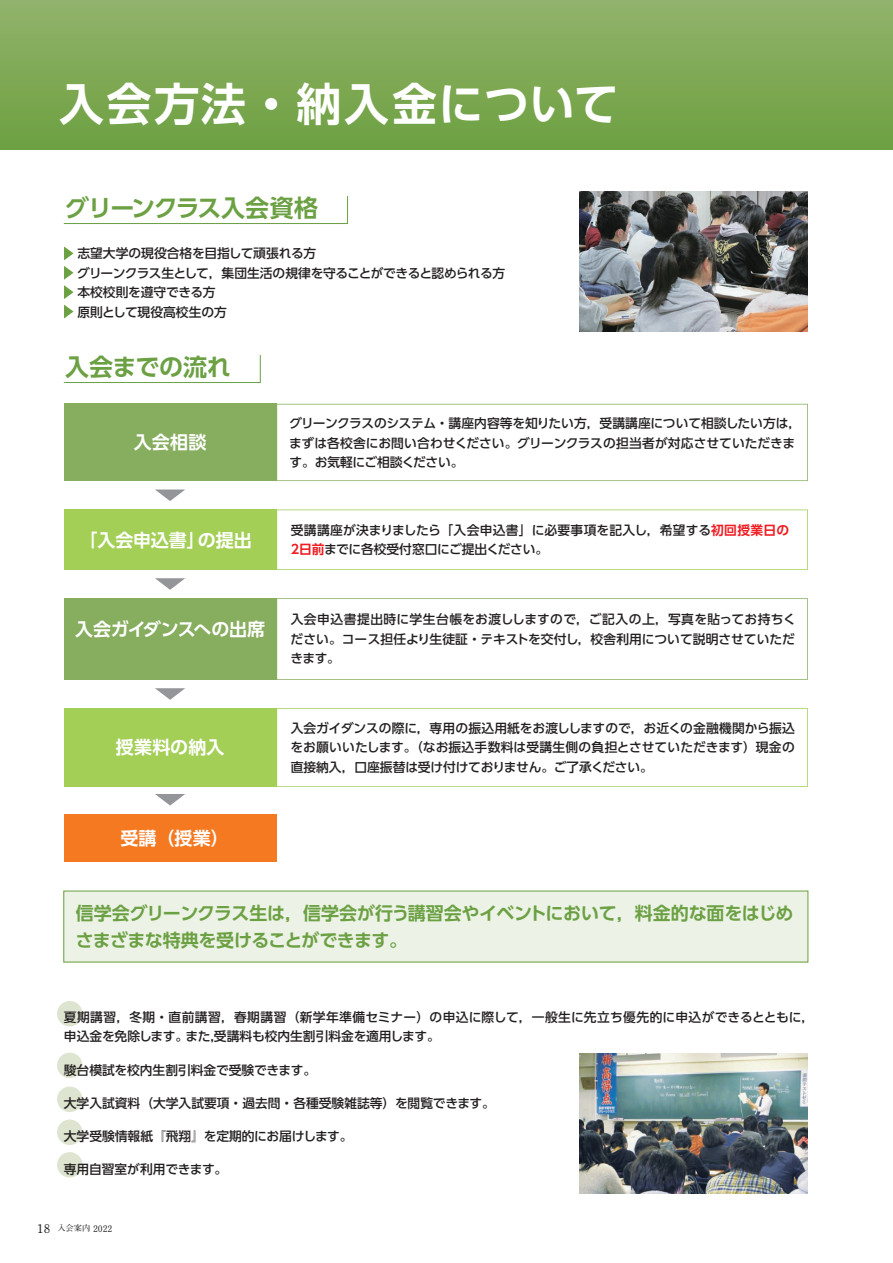
<style>
.page{position:relative;width:893px;height:1263px;background:#fff}
.page>*{position:absolute;margin:0;border:0;box-sizing:border-box;transform-origin:0 0}
.t1{font:700 45px "UD Shin Go Pro De";letter-spacing:.035em;color:#fff}
.t2{font:700 24px "UD Shin Go Pro De";letter-spacing:-.05em;color:#6ba043}
.t3{font:700 24px "UD Shin Go Pro De";letter-spacing:-.02em;color:#6ba043}
.t4{font:700 18px/27px "UD Shin Go Pro De";letter-spacing:-.02em;color:#6ba043}
.t5{font:700 18px "UD Shin Go Pro De";color:#fff}
.t6{font:700 18px "UD Shin Go Pro De";letter-spacing:-.02em;color:#fff}
.t7{font:500 12.75px/19.5px "UD Shin Go Pro";color:#231f20}
.t8{font:500 12.75px/19.5px "UD Shin Go Pro";letter-spacing:-.02em;color:#231f20}
.t9{font:700 8.25px "Futo Min A101 Pro";color:#231f20}
.s1{font-family:"UD Shin Go Pro De";font-weight:700;color:#ee1d23}
.s2{font-size:12px}
.s3{font-size:9px}
</style>
<div class="page">
<div style="left:0;top:0;width:893px;height:150px;background:linear-gradient(to bottom,#92b36c,#6da041)"></div>
<svg style="left:63px;top:196px;width:285px;height:28px"></svg>
<div style="left:64px;top:404px;width:212px;height:77px;background:#87ad5f"></div>
<div style="left:64px;top:598px;width:212px;height:82px;background:#87ad5f"></div>
<svg style="left:63px;top:355px;width:198px;height:28px"></svg>
<div style="left:64px;top:708px;width:212px;height:79px;background:#a3cf57"></div>
<div style="left:64px;top:814px;width:212px;height:47px;background:#f47921"></div>
<div style="left:64px;top:509px;width:212px;height:61px;background:#a3cf57"></div>
<svg style="left:155px;top:489px;width:30px;height:12px"></svg>
<svg style="left:155px;top:578px;width:30px;height:12px"></svg>
<svg style="left:155px;top:688px;width:30px;height:12px"></svg>
<svg style="left:155px;top:794px;width:30px;height:11px"></svg>
<svg style="left:276px;top:404px;width:532px;height:77px"></svg>
<svg style="left:276px;top:509px;width:532px;height:61px"></svg>
<svg style="left:276px;top:708px;width:532px;height:79px"></svg>
<svg style="left:276px;top:598px;width:532px;height:82px"></svg>
<img style="left:580px;top:191px;width:228px;height:140px">
<svg style="left:64px;top:246px;width:10px;height:14px"></svg>
<svg style="left:64px;top:266px;width:10px;height:33px"></svg>
<svg style="left:64px;top:305px;width:10px;height:13px"></svg>
<div style="left:64px;top:891px;width:744px;height:71px;background:#ecf2e5"></div>
<div style="left:57px;top:1001px;width:25px;height:25px;background:#dde5d0;border-radius:50%"></div>
<div style="left:57px;top:1053px;width:25px;height:25px;background:#dde5d0;border-radius:50%"></div>
<div style="left:57px;top:1086px;width:25px;height:26px;background:#dde5d0;border-radius:50%"></div>
<div style="left:57px;top:1119px;width:25px;height:26px;background:#dde5d0;border-radius:50%"></div>
<div style="left:57px;top:1152px;width:25px;height:25px;background:#dde5d0;border-radius:50%"></div>
<img style="left:580px;top:1053px;width:228px;height:141px">
<h1 class="t1" style="left:59px;top:67px;width:561px">入会方法・納入金について</h1>
<h2 class="t2" style="left:65px;top:189px;width:254px">グリーンクラス入会資格</h2>
<p class="t8" style="left:77px;top:243px;width:429px">志望大学の現役合格を目指して頑張れる方<br>グリーンクラス生として，集団生活の規律を守ることができると認められる方本校校則を遵守できる方<br>原則として現役高校生の方</p>
<h2 class="t3" style="left:65px;top:348px;width:167px">入会までの流れ</h2>
<h3 class="t5" style="left:134px;top:428px;width:74px">入会相談</h3>
<h3 class="t5" style="left:79px;top:525px;width:174px">「入会申込書」の提出</h3>
<h3 class="t6" style="left:75px;top:614px;width:191px">入会ガイダンスへの出席</h3>
<h3 class="t5" style="left:116px;top:732px;width:110px">授業料の納入</h3>
<h3 class="t5" style="left:120px;top:823px;width:110px">受講（授業）</h3>
<p class="t7" style="left:289px;top:413px;width:514px">グリーンクラスのシステム・講座内容等を知りたい方，受講講座について相談したい方は，まずは各校舎にお問い合わせください。グリーンクラスの担当者が対応させていただきます。お気軽にご相談ください。</p>
<p class="t7" style="left:291px;top:520px;width:500px">受講講座が決まりましたら「入会申込書」に必要事項を記入し，希望する<span class="s1">初回授業日の<br>2日前</span>までに各校受付窓口にご提出ください。</p>
<p class="t7" style="left:290px;top:609px;width:507px;text-align:justify">入会申込書提出時に学生台帳をお渡ししますので，ご記入の上，写真を貼ってお持ちください。コース担任より生徒証・テキストを交付し，校舎利用について説明させていただきます。</p>
<p class="t7" style="left:290px;top:718px;width:506px;text-align:justify">入会ガイダンスの際に，専用の振込用紙をお渡ししますので，お近くの金融機関から振込をお願いいたします。（なお振込手数料は受講生側の負担とさせていただきます）現金の直接納入，口座振替は受け付けておりません。ご了承ください。</p>
<h3 class="t4" style="left:76px;top:899px;width:719px">信学会グリーンクラス生は，信学会が行う講習会やイベントにおいて，料金的な面をはじめさまざまな特典を受けることができます。</h3>
<p class="t7" style="left:64px;top:1007px;width:752px">夏期講習，冬期・直前講習，春期講習（新学年準備セミナー）の申込に際して，一般生に先立ち優先的に申込ができるとともに，申込金を免除します。また,受講料も校内生割引料金を適用します。</p>
<p class="t7" style="left:64px;top:1060px;width:254px">駿台模試を校内生割引料金で受験できます。</p>
<p class="t7" style="left:64px;top:1093px;width:433px">大学入試資料（大学入試要項・過去問・各種受験雑誌等）を閲覧できます。</p>
<p class="t7" style="left:64px;top:1126px;width:290px">大学受験情報紙『飛翔』を定期的にお届けします。</p>
<p class="t7" style="left:64px;top:1159px;width:165px">専用自習室が利用できます。</p>
<p class="t9" style="left:37px;top:1222px;width:77px"><span class="s2">18</span> 入会案内 <span class="s3">2022</span></p>
</div>
